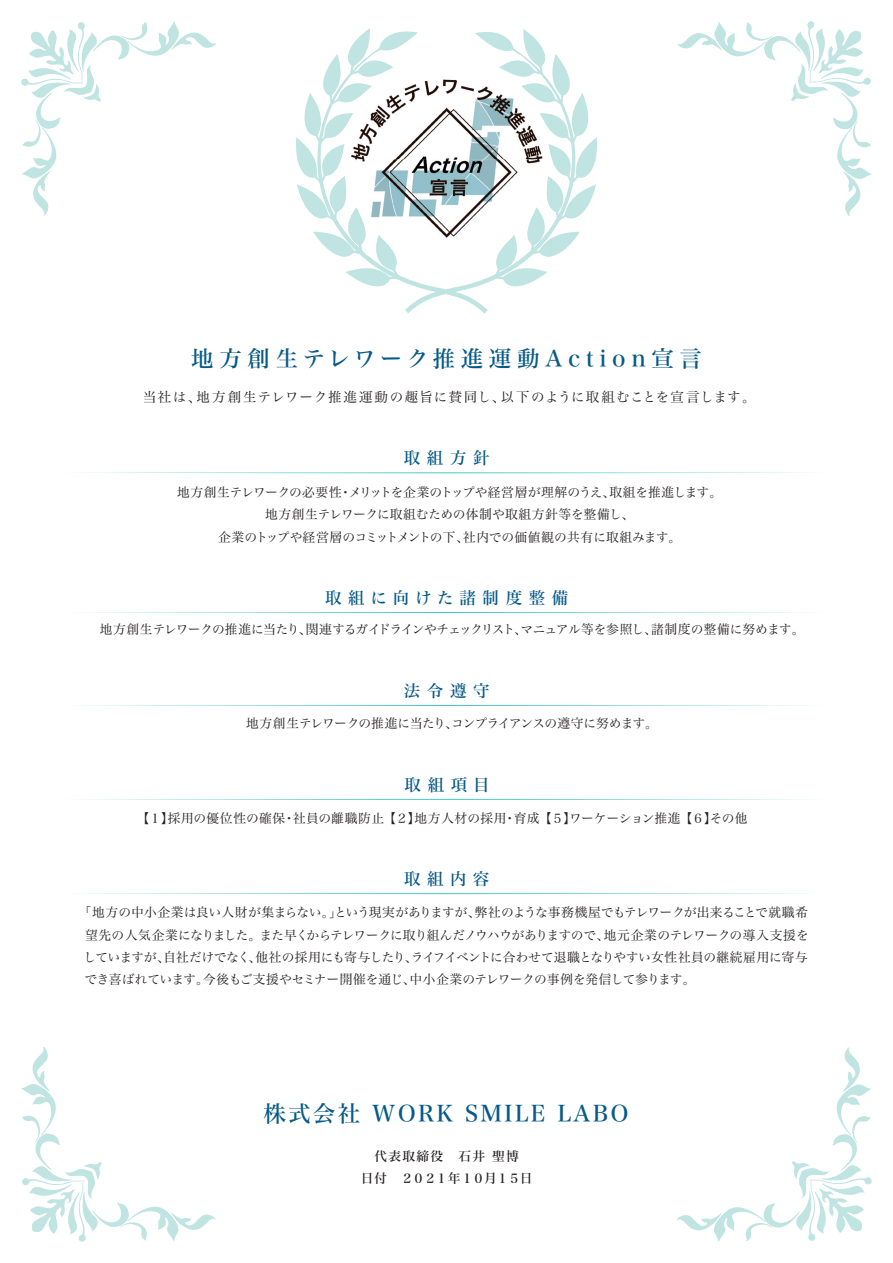
<style>
.page{position:relative;width:893px;height:1263px;background:#fff}
.page>*{position:absolute;margin:0;border:0;box-sizing:border-box;transform-origin:0 0}
.t1{font:22.5px "Hira Min Std N W5";letter-spacing:.25em;color:#075a88}
.t2{font:22.5px "Hira Min Std N W5";letter-spacing:.1em;color:#075a88}
.t3{font:16.5px "Hira Min Std N W5";letter-spacing:.4em;color:#075a88}
.t4{font:16.5px "Hira Min Std N W5";letter-spacing:.38em;color:#075a88}
.t5{font:13.5px "Hira Min Std N W3";letter-spacing:.085em;color:#231f20}
.t6{font:12.75px/22.4px "Hira Min Std N W3";letter-spacing:-.01em;color:#231f20;text-align:center}
.t7{font:12.75px "Hira Min Std N W3";letter-spacing:-.035em;color:#231f20}
.t8{font:12.75px "Hira Min Std N W3";letter-spacing:.015em;color:#231f20}
.t9{font:12.75px "Hira Min Std N W3";letter-spacing:-.045em;color:#231f20}
.t10{font:12.75px/22.4px "Hira Min Std N W5";letter-spacing:-.005em;color:#231f20;text-align:center}
</style>
<div class="page">
<svg style="left:296px;top:28px;width:301px;height:286px"></svg>
<svg style="left:21px;top:21px;width:195px;height:195px"></svg>
<svg style="left:677px;top:21px;width:195px;height:195px"></svg>
<svg style="left:677px;top:1047px;width:195px;height:195px"></svg>
<svg style="left:21px;top:1047px;width:195px;height:195px"></svg>
<svg style="left:84px;top:472px;width:725px;height:1px"></svg>
<svg style="left:84px;top:612px;width:725px;height:1px"></svg>
<svg style="left:84px;top:705px;width:725px;height:1px"></svg>
<img style="left:394px;top:54px;width:105px;height:198px">
<img style="left:341px;top:54px;width:53px;height:211px">
<img style="left:499px;top:54px;width:52px;height:211px">
<img style="left:393px;top:252px;width:106px;height:13px">
<svg style="left:84px;top:893px;width:725px;height:1px"></svg>
<svg style="left:84px;top:799px;width:725px;height:1px"></svg>
<h1 class="t1" style="left:191px;top:342px;width:512px">地方創生テレワーク推進運動Action宣言</h1>
<p class="t5" style="left:143px;top:387px;width:614px">当社は、地方創生テレワーク推進運動の趣旨に賛同し、以下のように取組むことを宣言します。</p>
<p class="t3" style="left:404px;top:446px;width:87px">取組方針</p>
<p class="t6" style="left:177px;top:481px;width:547px">地方創生テレワークの必要性・メリットを企業のトップや経営層が理解のうえ、取組を推進します。地方創生テレワークに取組むための体制や取組方針等を整備し、<br>企業のトップや経営層のコミットメントの下、社内での価値観の共有に取組みます。</p>
<p class="t4" style="left:325px;top:586px;width:245px">取組に向けた諸制度整備</p>
<p class="t7" style="left:100px;top:620px;width:706px">地方創生テレワークの推進に当たり、関連するガイドラインやチェックリスト、マニュアル等を参照し、諸制度の整備に努めます。</p>
<p class="t3" style="left:404px;top:679px;width:87px">法令遵守</p>
<p class="t9" style="left:246px;top:714px;width:413px">地方創生テレワークの推進に当たり、コンプライアンスの遵守に努めます。</p>
<p class="t3" style="left:405px;top:773px;width:87px">取組項目</p>
<p class="t8" style="left:137px;top:809px;width:612px">【１】採用の優位性の確保・社員の離職防止 【２】地方人材の採用・育成 【５】ワーケーション推進 【６】その他</p>
<p class="t3" style="left:404px;top:867px;width:87px">取組内容</p>
<p class="t6" style="left:84px;top:901px;width:727px;text-align:justify;text-indent:-5px">「地方の中小企業は良い人財が集まらない。」という現実がありますが、弊社のような事務機屋でもテレワークが出来ることで就職希望先の人気企業になりました。また早くからテレワークに取り組んだノウハウがありますので、地元企業のテレワークの導入支援をしていますが、自社だけでなく、他社の採用にも寄与したり、ライフイベントに合わせて退職となりやすい女性社員の継続雇用に寄与でき喜ばれています。今後もご支援やセミナー開催を通じ、中小企業のテレワークの事例を発信して参ります。</p>
<h1 class="t2" style="left:263px;top:1097px;width:367px">株式会社 WORK SMILE LABO</h1>
<p class="t10" style="left:361px;top:1144px;width:173px">代表取締役　石井 聖博<br>日付　２０２１年１０月１５日</p>
</div>
